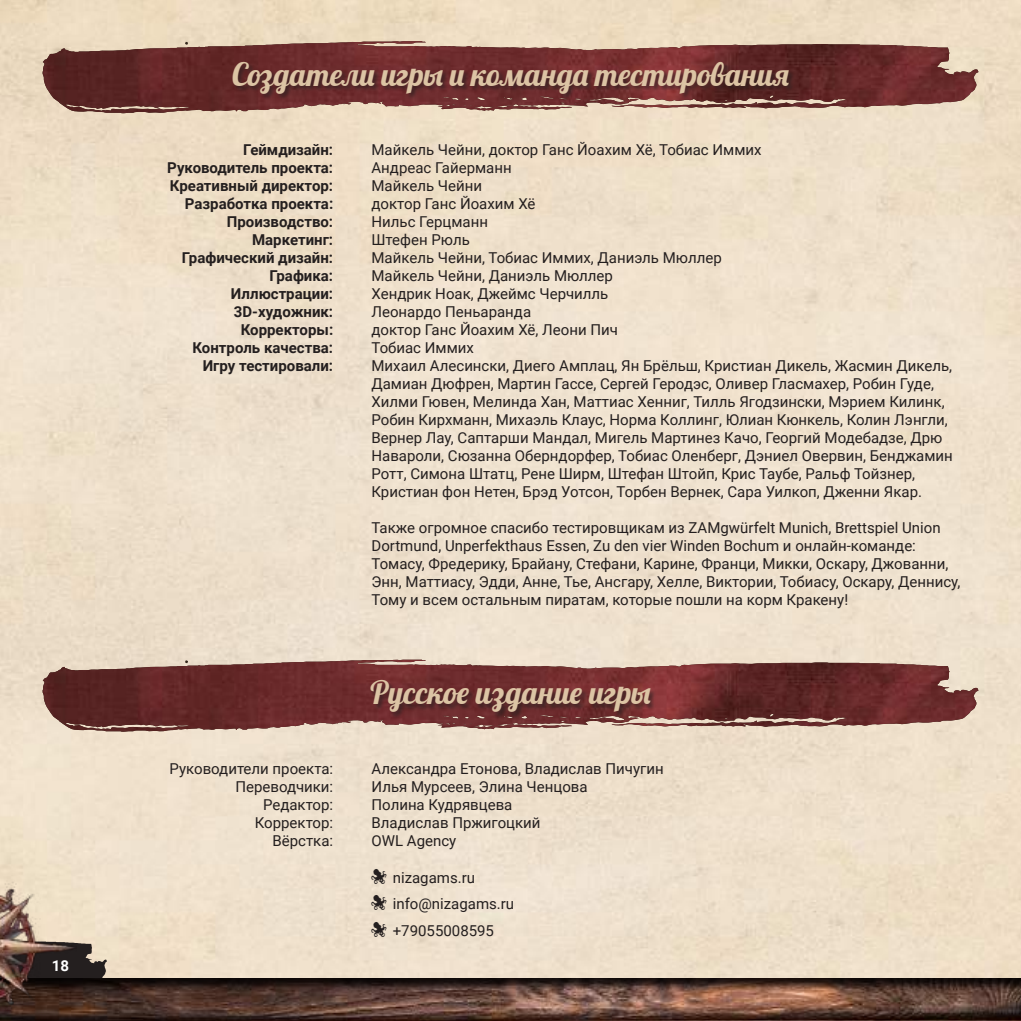
<style>
.page{position:relative;width:1021px;height:1021px;background:#fff}
.page>*{position:absolute;margin:0;border:0;box-sizing:border-box;transform-origin:0 0}
.t1{font:31.5px "Lobster";color:#dcc4a4}
.t2{font:15px/18px "Roboto";color:#241f1f}
.t3{font:700 15px/18px "Roboto";color:#241f1f;text-align:right}
.t4{font:700 15px "Roboto";color:#fff}
</style>
<div class="page">
<img style="left:0;top:0;width:1020px;height:977px">
<svg style="left:77px;top:939px;width:30px;height:38px"></svg>
<svg style="left:77px;top:977px;width:943px;height:43px;background:#593f35"></svg>
<hr style="left:1020px;top:977px;width:1px;height:43px;background:#241f1f">
<img style="left:0;top:858px;width:77px;height:162px">
<svg style="left:42px;top:41px;width:936px;height:72px;background:#8c5c55"></svg>
<img style="left:43px;top:41px;width:357px;height:29px">
<div style="left:232px;top:61px;width:562px;height:39px;background:#241f1f;opacity:.6"></div>
<svg style="left:42px;top:659px;width:936px;height:72px;background:#84524e"></svg>
<img style="left:43px;top:659px;width:357px;height:29px">
<div style="left:370px;top:679px;width:286px;height:39px;background:#241f1f;opacity:.6"></div>
<svg style="left:371px;top:868px;width:15px;height:15px"></svg>
<svg style="left:371px;top:895px;width:15px;height:15px"></svg>
<svg style="left:371px;top:921px;width:15px;height:15px"></svg>
<p class="t4" style="left:52px;top:954px;width:19px">18</p>
<h1 class="t1" style="left:232px;top:54px;width:559px">Создатели игры и команда тестирования</h1>
<p class="t3" style="left:167px;top:140px;width:167px">Геймдизайн:<br>Руководитель проекта:<br>Креативный директор:<br>Разработка проекта:<br>Производство:<br>Маркетинг:<br>Графический дизайн:<br>Графика:<br>Иллюстрации:<br>3D-художник:<br>Корректоры:<br>Контроль качества:<br>Игру тестировали:</p>
<p class="t2" style="left:169px;top:759px;width:165px;text-align:right">Руководители проекта:<br>Переводчики:<br>Редактор:<br>Корректор:<br>Вёрстка:</p>
<p class="t2" style="left:371px;top:140px;width:583px">Майкель Чейни, доктор Ганс Йоахим Хё, Тобиас Иммих<br>Андреас Гайерманн<br>Майкель Чейни<br>доктор Ганс Йоахим Хё<br>Нильс Герцманн<br>Штефен Рюль<br>Майкель Чейни, Тобиас Иммих, Даниэль Мюллер<br>Майкель Чейни, Даниэль Мюллер<br>Хендрик Ноак, Джеймс Черчилль<br>Леонардо Пеньаранда<br>доктор Ганс Йоахим Хё, Леони Пич<br>Тобиас Иммих<br>Михаил Алесински, Диего Амплац, Ян Брёльш, Кристиан Дикель, Жасмин Дикель, Дамиан Дюфрен, Мартин Гассе, Сергей Геродэс, Оливер Гласмахер, Робин Гуде, Хилми Гювен, Мелинда Хан, Маттиас Хенниг, Тилль Ягодзински, Мэрием Килинк, Робин Кирхманн, Михаэль Клаус, Норма Коллинг, Юлиан Кюнкель, Колин Лэнгли, Вернер Лау, Саптарши Мандал, Мигель Мартинез Качо, Георгий Модебадзе, Дрю Навароли, Сюзанна Оберндорфер, Тобиас Оленберг, Дэниел Овервин, Бенджамин Ротт, Симона Штатц, Рене Ширм, Штефан Штойп, Крис Таубе, Ральф Тойзнер, Кристиан фон Нетен, Брэд Уотсон, Торбен Вернек, Сара Уилкоп, Дженни Якар.</p>
<p class="t2" style="left:371px;top:518px;width:590px">Также огромное спасибо тестировщикам из ZAMgwürfelt Munich, Brettspiel Union Dortmund, Unperfekthaus Essen, Zu den vier Winden Bochum и онлайн-команде:<br>Томасу, Фредерику, Брайану, Стефани, Карине, Франци, Микки, Оскару, Джованни, Энн, Маттиасу, Эдди, Анне, Тье, Ансгару, Хелле, Виктории, Тобиасу, Оскару, Деннису, Тому и всем остальным пиратам, которые пошли на корм Кракену!</p>
<h1 class="t1" style="left:370px;top:672px;width:282px">Русское издание игры</h1>
<p class="t2" style="left:371px;top:759px;width:294px">Александра Етонова, Владислав Пичугин<br>Илья Мурсеев, Элина Ченцова<br>Полина Кудрявцева<br>Владислав Пржигоцкий<br>OWL Agency</p>
<p class="t2" style="left:393px;top:863px;width:123px;line-height:26.5px">nizagams.ru info@nizagams.ru +79055008595</p>
</div>
